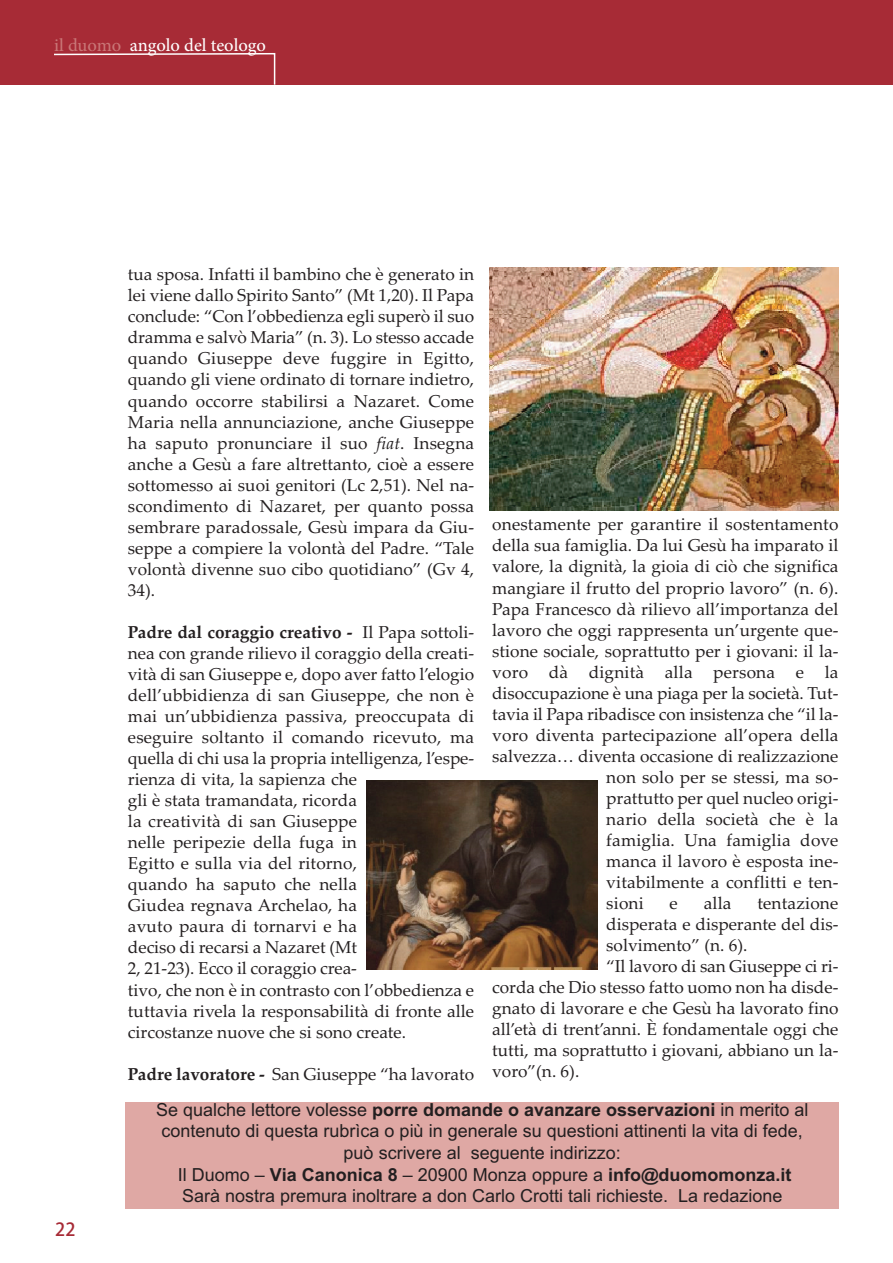
<style>
.page{position:relative;width:893px;height:1263px;background:#fff}
.page>*{position:absolute;margin:0;border:0;box-sizing:border-box;transform-origin:0 0}
.t1{font:18px/21.6px "Arial";color:#231f20;text-align:center}
.t2{font:18px "Adobe Hebrew";letter-spacing:-.005em;color:#fff}
.t3{font:18px "Adobe Heiti Std";color:#a72b36}
.t4{font:17.25px/21px "Palatino Linotype";color:#231f20;text-align:justify}
.s1{color:#c97677}
.s2{font-style:italic}
.s3{font-weight:700}
</style>
<div class="page">
<div style="left:125px;top:1103px;width:714px;height:106px;background:#dfa8a4"></div>
<div style="left:0;top:0;width:893px;height:84px;background:#a72b36"></div>
<svg style="left:52px;top:53px;width:224px;height:32px"></svg>
<img style="left:490px;top:268px;width:349px;height:242px">
<img style="left:366px;top:781px;width:231px;height:188px">
<p class="t2" style="left:54px;top:38px;width:213px"><span class="s1">il duomo</span> angolo del teologo</p>
<p class="t4" style="left:128px;top:264px;width:348px">tua sposa. Infatti il bambino che è generato in lei viene dallo Spirito Santo” (Mt 1,20). Il Papa conclude: “Con l’obbedienza egli superò il suo dramma e salvò Maria” (n. 3). Lo stesso accade quando Giuseppe deve fuggire in Egitto, quando gli viene ordinato di tornare indietro, quando occorre stabilirsi a Nazaret. Come Maria nella annunciazione, anche Giuseppe ha saputo pronunciare il suo <span class="s2">fiat</span>. Insegna anche a Gesù a fare altrettanto, cioè a essere sottomesso ai suoi genitori (Lc 2,51). Nel na&shy;scondimento di Nazaret, per quanto possa sembrare paradossale, Gesù impara da Giu&shy;seppe a compiere la volontà del Padre. “Tale volontà divenne suo cibo quotidiano” (Gv 4, 34).</p>
<p class="t4" style="left:128px;top:621px;width:348px;text-align:left"><span class="s3">Padre dal coraggio creativo -</span> Il Papa sottoli&shy;nea con grande rilievo il coraggio della creati&shy;vità di san Giuseppe e, dopo aver fatto l’elogio dell’ubbidienza di san Giuseppe, che non è mai un’ubbidienza passiva, preoccupata di eseguire soltanto il comando ricevuto, ma quella di chi usa la propria intelligenza, l’espe&shy;rienza di vita, la sapienza che<br>gli è stata tramandata, ricorda<br>la creatività di san Giuseppe<br>nelle peripezie della fuga in<br>Egitto e sulla via del ritorno,<br>quando ha saputo che nella<br>Giudea regnava Archelao, ha<br>avuto paura di tornarvi e ha<br>deciso di recarsi a Nazaret (Mt<br>2, 21-23). Ecco il coraggio crea-<br>tivo, che non è in contrasto con l’obbedienza e tuttavia rivela la responsabilità di fronte alle circostanze nuove che si sono create.</p>
<p class="t4" style="left:128px;top:1063px;width:348px"><span class="s3">Padre lavoratore -</span> San Giuseppe “ha lavorato</p>
<p class="t4" style="left:492px;top:514px;width:348px">onestamente per garantire il sostentamento</p>
<p class="t4" style="left:492px;top:535px;width:348px">della sua famiglia. Da lui Gesù ha imparato il</p>
<p class="t4" style="left:492px;top:556px;width:348px">valore, la dignità, la gioia di ciò che significa</p>
<p class="t4" style="left:492px;top:577px;width:348px">mangiare il frutto del proprio lavoro” (n. 6).</p>
<p class="t4" style="left:492px;top:598px;width:348px">Papa Francesco dà rilievo all’importanza del</p>
<p class="t4" style="left:492px;top:619px;width:348px">lavoro che oggi rappresenta un’urgente que-</p>
<p class="t4" style="left:492px;top:640px;width:348px">stione sociale, soprattutto per i giovani: il la-</p>
<p class="t4" style="left:492px;top:661px;width:348px">voro dà dignità alla persona e la</p>
<p class="t4" style="left:492px;top:682px;width:348px">disoccupazione è una piaga per la società. Tut-</p>
<p class="t4" style="left:492px;top:703px;width:348px">tavia il Papa ribadisce con insistenza che “il la-</p>
<p class="t4" style="left:492px;top:724px;width:348px">voro diventa partecipazione all’opera della</p>
<p class="t4" style="left:492px;top:745px;width:348px">salvezza… diventa occasione di realizzazione</p>
<p class="t4" style="left:606px;top:766px;width:234px">non solo per se stessi, ma so-</p>
<p class="t4" style="left:606px;top:787px;width:234px">prattutto per quel nucleo origi-</p>
<p class="t4" style="left:606px;top:808px;width:234px">nario della società che è la</p>
<p class="t4" style="left:606px;top:829px;width:234px">famiglia. Una famiglia dove</p>
<p class="t4" style="left:606px;top:850px;width:234px">manca il lavoro è esposta ine-</p>
<p class="t4" style="left:606px;top:871px;width:234px">vitabilmente a conflitti e ten-</p>
<p class="t4" style="left:606px;top:893px;width:39px">sioni</p>
<p class="t4" style="left:670px;top:893px;width:10px">e</p>
<p class="t4" style="left:704px;top:893px;width:29px">alla</p>
<p class="t4" style="left:757px;top:893px;width:83px">tentazione</p>
<p class="t4" style="left:606px;top:914px;width:234px">disperata e disperante del dis-</p>
<p class="t4" style="left:606px;top:935px;width:143px">solvimento” (n. 6).</p>
<p class="t4" style="left:606px;top:956px;width:234px">“Il lavoro di san Giuseppe ci ri-</p>
<p class="t4" style="left:492px;top:977px;width:348px">corda che Dio stesso fatto uomo non ha disde-</p>
<p class="t4" style="left:492px;top:998px;width:348px">gnato di lavorare e che Gesù ha lavorato fino</p>
<p class="t4" style="left:492px;top:1019px;width:348px">all’età di trent’anni. È fondamentale oggi che</p>
<p class="t4" style="left:492px;top:1040px;width:348px">tutti, ma soprattutto i giovani, abbiano un la-</p>
<p class="t4" style="left:492px;top:1061px;width:89px">voro”(n. 6).</p>
<p class="t3" style="left:55px;top:1219px;width:22px">22</p>
<p class="t1" style="left:156px;top:1099px;width:654px">Se qualche lettore volesse <span class="s3">porre domande o avanzare osservazioni</span> in merito al contenuto di questa rubrìca o più in generale su questioni attinenti la vita di fede, può scrivere al seguente indirizzo:<br>Il Duomo – <span class="s3">Via Canonica 8</span> – 20900 Monza oppure a <span class="s3">info@duomomonza.it </span>Sarà nostra premura inoltrare a don Carlo Crotti tali richieste. La redazione</p>
</div>
